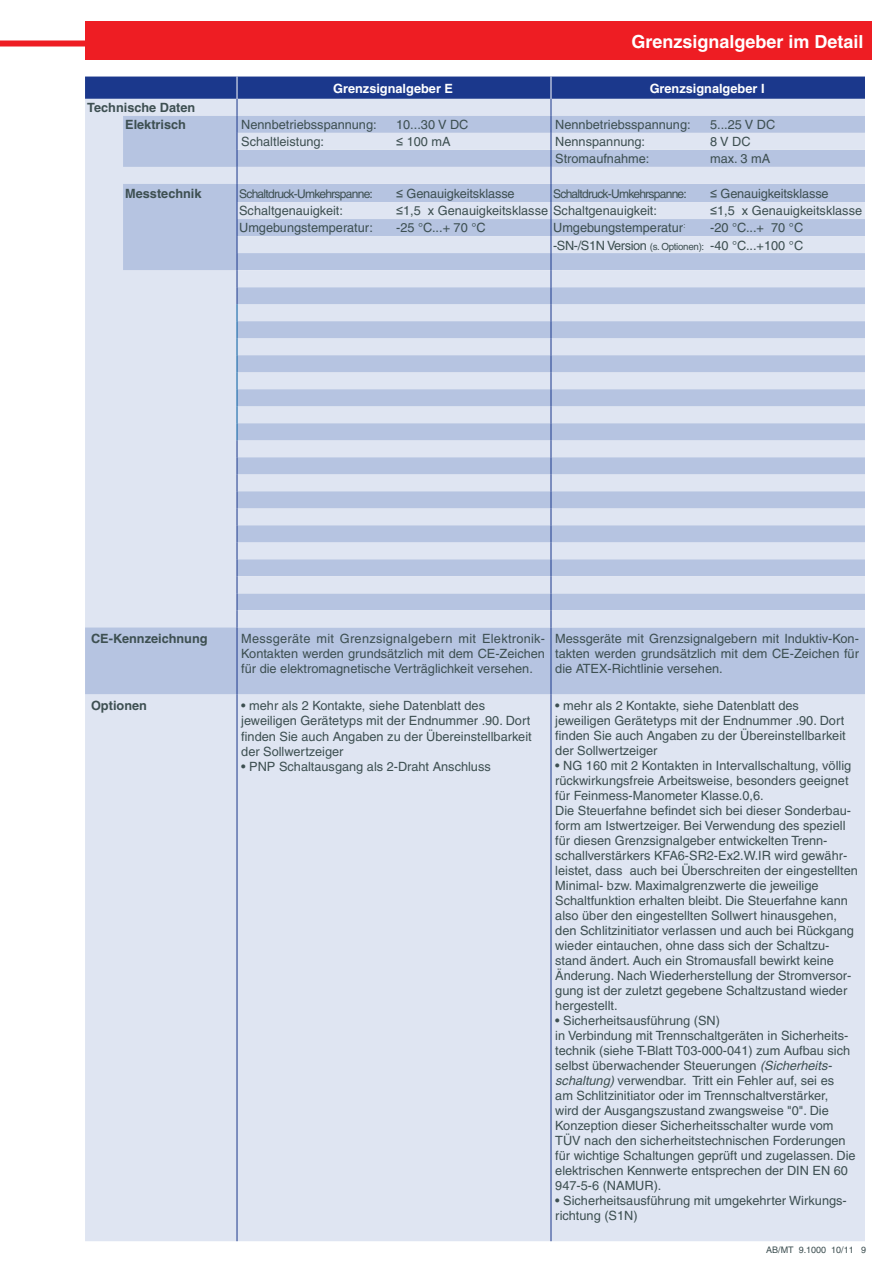
<style>
.page{position:relative;width:893px;height:1263px;background:#fff}
.page>*{position:absolute;margin:0;border:0;box-sizing:border-box;transform-origin:0 0}
.t1{font:700 18px "Helvetica";color:#fff}
.t2{font:12.75px/15px "Helvetica";color:#3d4f51}
.t3{font:700 12.75px/17px "Helvetica";color:#3d4f51}
.t4{font:12.75px/17px "Helvetica";letter-spacing:-.03em;color:#3d4f51;text-align:right}
.t5{font:700 12.75px "Helvetica";color:#fff}
.t6{font:12px "Helvetica";letter-spacing:-.06em;color:#3d4f51}
.t7{font:9px "Helvetica";color:#3d4f51}
.s1{font-family:"Arial"}
.s2{font-size:9.75px}
.s3{font-style:italic}
</style>
<div class="page">
<div style="left:85px;top:21px;width:787px;height:39px;background:#ee1d23"></div>
<div style="left:0;top:41px;width:87px;height:6px;background:#ee1d23"></div>
<div style="left:85px;top:694px;width:780px;height:547px;background:#dfe5f2"></div>
<div style="left:85px;top:627px;width:780px;height:67px;background:#b6c4e1"></div>
<hr style="left:237px;top:627px;width:1px;height:67px;background:#1b388c">
<hr style="left:237px;top:694px;width:1px;height:547px;background:#1b388c">
<hr style="left:551px;top:627px;width:1px;height:67px;background:#1b388c">
<hr style="left:551px;top:694px;width:1px;height:547px;background:#1b388c">
<svg style="left:85px;top:77px;width:780px;height:550px;background:#c6d0e6"></svg>
<h1 class="t1" style="left:631px;top:31px;width:234px">Grenzsignalgeber im Detail</h1>
<p class="t3" style="left:125px;top:99px;width:72px;text-indent:-38px">Technische Daten<br>Elektrisch</p>
<p class="t5" style="left:333px;top:80px;width:121px">Grenzsignalgeber E</p>
<p class="t5" style="left:650px;top:80px;width:116px">Grenzsignalgeber I</p>
<p class="t2" style="left:241px;top:117px;width:137px">Nennbetriebsspannung:</p>
<p class="t2" style="left:396px;top:117px;width:74px">10...30 V DC</p>
<p class="t2" style="left:555px;top:117px;width:137px">Nennbetriebsspannung:</p>
<p class="t2" style="left:710px;top:117px;width:67px">5...25 V DC</p>
<p class="t2" style="left:241px;top:134px;width:84px">Schaltleistung:</p>
<p class="t2" style="left:396px;top:134px;width:56px"><span class="s1">≤</span> 100 mA</p>
<p class="t2" style="left:555px;top:134px;width:91px">Nennspannung:</p>
<p class="t2" style="left:710px;top:134px;width:42px">8 V DC</p>
<p class="t2" style="left:555px;top:151px;width:96px">Stromaufnahme:</p>
<p class="t2" style="left:710px;top:151px;width:62px">max. 3 mA</p>
<p class="t3" style="left:125px;top:185px;width:78px">Messtechnik</p>
<p class="t6" style="left:239px;top:186px;width:135px">Schaltdruck-Umkehrspanne:</p>
<p class="t2" style="left:396px;top:186px;width:120px"><span class="s1">≤</span> Genauigkeitsklasse</p>
<p class="t6" style="left:553px;top:186px;width:135px">Schaltdruck-Umkehrspanne:</p>
<p class="t2" style="left:710px;top:186px;width:120px"><span class="s1">≤</span> Genauigkeitsklasse</p>
<p class="t2" style="left:239px;top:203px;width:105px">Schaltgenauigkeit:</p>
<p class="t2" style="left:396px;top:203px;width:262px"><span class="s1">≤</span>1,5 x Genauigkeitsklasse Schaltgenauigkeit:</p>
<p class="t2" style="left:710px;top:203px;width:154px"><span class="s1">≤</span>1,5 x Genauigkeitsklasse</p>
<p class="t2" style="left:239px;top:220px;width:135px">Umgebungstemperatur:</p>
<p class="t2" style="left:396px;top:220px;width:91px">-25 °C...+ 70 °C</p>
<p class="t2" style="left:553px;top:220px;width:134px">Umgebungstemperatur<sup>:</sup></p>
<p class="t4" style="left:553px;top:219px;width:252px">-20 °C...+ 70 °C<br>-SN-/S1N Version <span class="s2">(s. Optionen):</span> -40 °C...+100 °C</p>
<p class="t3" style="left:91px;top:630px;width:118px">CE-Kennzeichnung</p>
<p class="t2" style="left:241px;top:631px;width:305px;text-align:justify">Messgeräte mit Grenzsignalgebern mit Elektronik-Kontakten werden grundsätzlich mit dem CE-Zeichen für die elektromagnetische Verträglichkeit versehen.</p>
<p class="t2" style="left:555px;top:631px;width:305px;text-align:justify">Messgeräte mit Grenzsignalgebern mit Induktiv-Kon&shy;takten werden grundsätzlich mit dem CE-Zeichen für die ATEX-Richtlinie versehen.</p>
<p class="t3" style="left:91px;top:697px;width:57px">Optionen</p>
<p class="t2" style="left:241px;top:698px;width:292px">• mehr als 2 Kontakte, siehe Datenblatt des jeweiligen Gerätetyps mit der Endnummer .90. Dort finden Sie auch Angaben zu der Übereinstellbarkeit der Sollwertzeiger</p>
<p class="t2" style="left:241px;top:759px;width:251px">• PNP Schaltausgang als 2-Draht Anschluss</p>
<p class="t2" style="left:555px;top:698px;width:292px">• mehr als 2 Kontakte, siehe Datenblatt des jeweiligen Gerätetyps mit der Endnummer .90. Dort finden Sie auch Angaben zu der Übereinstellbarkeit der Sollwertzeiger</p>
<p class="t2" style="left:555px;top:758px;width:304px">• NG 160 mit 2 Kontakten in Intervallschaltung, völlig rückwirkungsfreie Arbeitsweise, besonders geeignet für Feinmess-Manometer Klasse.0,6.<br>Die Steuerfahne befindet sich bei dieser Sonderbau&shy;form am Istwertzeiger. Bei Verwendung des speziell für diesen Grenzsignalgeber entwickelten Trenn&shy;schallverstärkers KFA6-SR2-Ex2.W.IR wird gewähr&shy;leistet, dass auch bei Überschreiten der eingestellten Minimal- bzw. Maximalgrenzwerte die jeweilige Schaltfunktion erhalten bleibt. Die Steuerfahne kann also über den eingestellten Sollwert hinausgehen, den Schlitzinitiator verlassen und auch bei Rückgang wieder eintauchen, ohne dass sich der Schaltzu&shy;stand ändert. Auch ein Stromausfall bewirkt keine Änderung. Nach Wiederherstellung der Stromversor&shy;gung ist der zuletzt gegebene Schaltzustand wieder hergestellt.</p>
<p class="t2" style="left:555px;top:1013px;width:302px">• Sicherheitsausführung (SN)<br>in Verbindung mit Trennschaltgeräten in Sicherheits&shy;technik (siehe T-Blatt T03-000-041) zum Aufbau sich selbst überwachender Steuerungen <span class="s3">(Sicherheits&shy;schaltung)</span> verwendbar. Tritt ein Fehler auf, sei es<br>am Schlitzinitiator oder im Trennschaltverstärker,<br>wird der Ausgangszustand zwangsweise "0". Die Konzeption dieser Sicherheitsschalter wurde vom TÜV nach den sicherheitstechnischen Forderungen für wichtige Schaltungen geprüft und zugelassen. Die elektrischen Kennwerte entsprechen der DIN EN 60<br>947-5-6 (NAMUR).</p>
<p class="t2" style="left:555px;top:1193px;width:293px">• Sicherheitsausführung mit umgekehrter Wirkungs&shy;richtung (S1N)</p>
<p class="t7" style="left:766px;top:1244px;width:102px">AB/MT 9.1000 10/11 9</p>
</div>
